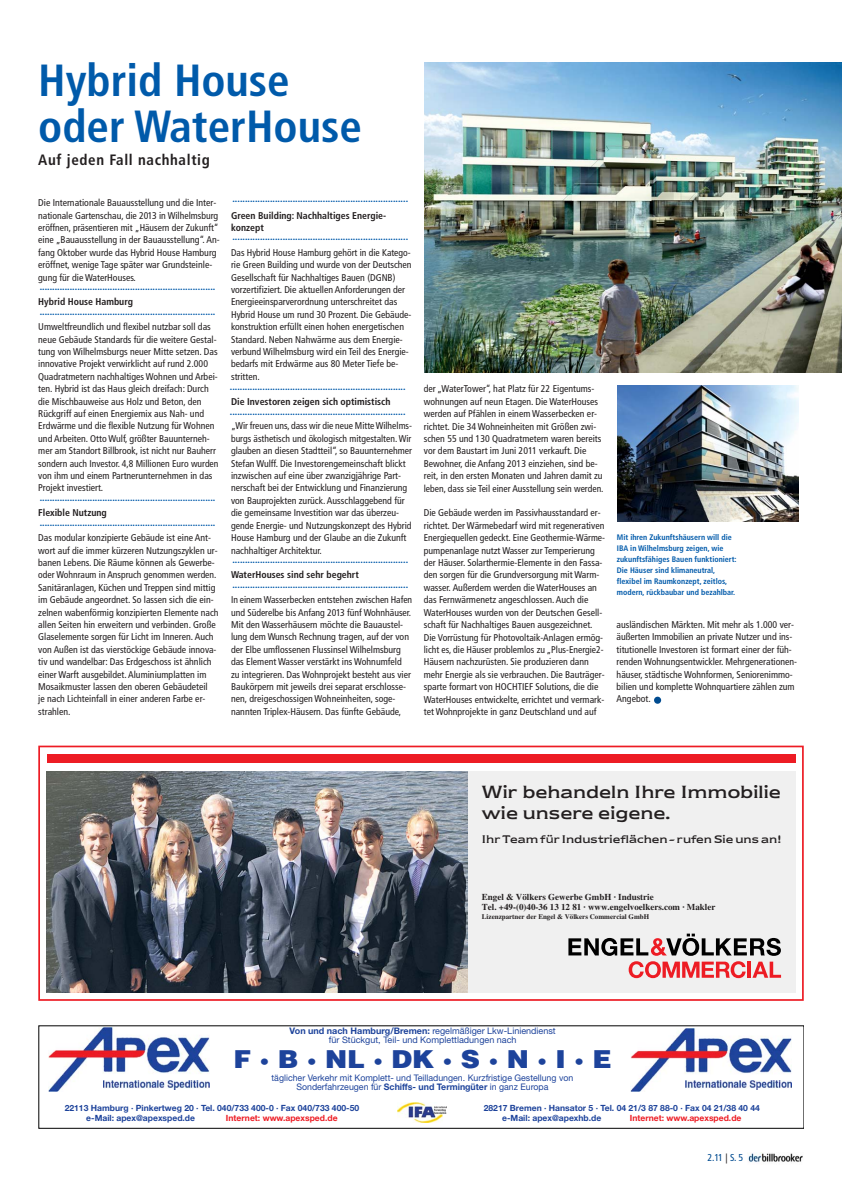
<style>
.page{position:relative;width:842px;height:1191px;background:#fff}
.page>*{position:absolute;margin:0;border:0;box-sizing:border-box;transform-origin:0 0}
.t1{font:700 condensed 45px/46px "Frutiger";color:#005aaa}
.t2{font:24.8px "Helvetica Black+IWQMWX";color:#1d439b;scale:1.07 1}
.t3{font:18.5px/21px "Newtext EFML Regular+T42+OUWGUK";color:#231f20}
.t4{font:700 condensed 15px "Frutiger";letter-spacing:.045em;color:#231f20}
.t5{font:11.6px "Newtext EFML Regular+T42+OUWGUK";color:#231f20}
.t6{font:700 10px "Corporate S";color:#005aaa}
.t7{font:condensed 10px "Frutiger";color:#004b90}
.t8{font:condensed 9.8px/12.4px "Frutiger";color:#231f20}
.t9{font:700 condensed 9.8px/12.4px "Frutiger";color:#231f20}
.t10{font:9px/8.9px "Helvetica Neue Roman+DJZXDE";color:#1d439b;text-align:center}
.t11{font:9px/10px "Times LTW1 G Bold+KMFJQI";color:#231f20}
.t12{font:8.6px/10.2px "Helvetica Neue Bold+SQPKIM";color:#1d439b}
.t13{font:8.6px "Helvetica Neue Bold+SQPKIM";color:#ed1c24}
.t14{font:700 condensed 8px/11px "Frutiger";color:#005aaa}
.t15{font:7px "Times LTW1 G Bold+KMFJQI";color:#231f20}
.s1{font-family:"Helvetica Neue Bold+SQPKIM"}
.s2{color:#231f20}
</style>
<div class="page">
<svg style="left:38px;top:1025px;width:766px;height:103px"></svg>
<div style="left:39px;top:745px;width:765px;height:255px;border:2px solid #ed1c24"></div>
<div style="left:47px;top:771px;width:748px;height:221px;background:#f0f0f0"></div>
<div style="left:47px;top:754px;width:748px;height:8px;background:#ed1c24"></div>
<img style="left:47px;top:771px;width:421px;height:221px">
<svg style="left:568px;top:933px;width:213px;height:45px"></svg>
<img style="left:748px;top:1152px;width:55px;height:10px">
<div style="left:654px;top:696px;width:7px;height:8px;background:#004b90;border-radius:50%"></div>
<img style="left:424px;top:62px;width:418px;height:310px">
<img style="left:617px;top:385px;width:181px;height:136px">
<h1 class="t1" style="left:38px;top:61px;width:325px">Hybrid House oder WaterHouse</h1>
<h3 class="t4" style="left:38px;top:154px;width:173px">Auf jeden Fall nachhaltig</h3>
<p class="t8" style="left:38px;top:197px;width:183px">Die Internationale Bauausstellung und die Inter - nationale Gartenschau, die 2013 in Wilhelmsburg eröffnen, präsentieren mit „Häusern der Zukunft“ eine „Bauausstellung in der Bauausstel lung“. An - fang Oktober wurde das Hybrid House Ham burg eröffnet, wenige Tage später war Grundstein le - gung für die WaterHouses.</p>
<p class="t9" style="left:38px;top:296px;width:96px">Hybrid House Hamburg</p>
<p class="t8" style="left:38px;top:321px;width:182px">Umweltfreundlich und flexibel nutzbar soll das neue Gebäude Standards für die weitere Gestal - tung von Wilhelmsburgs neuer Mitte setzen. Das innovative Projekt verwirklicht auf rund 2.000<br>Quadratmetern nachhaltiges Wohnen und Arbei - ten. Hybrid ist das Haus gleich dreifach: Durch die Mischbauweise aus Holz und Beton, den Rück griff auf einen Energiemix aus Nah- und Erdwärme und die flexible Nutzung für Wohnen und Arbeiten. Otto Wulf, größter Bauunterneh - mer am Standort Billbrook, ist nicht nur Bauherr sondern auch Investor. 4,8 Millionen Euro wurden von ihm und einem Partnerunternehmen in das Projekt investiert.</p>
<p class="t9" style="left:38px;top:507px;width:70px">Flexible Nutzung</p>
<p class="t8" style="left:38px;top:532px;width:182px">Das modular konzipierte Gebäude ist eine Ant - wort auf die immer kürzeren Nutzungszyklen ur - banen Lebens. Die Räume können als Gewerbe&shy;oder Wohnraum in Anspruch genommen werden.<br>Sanitäranlagen, Küchen und Treppen sind mittig im Gebäude angeordnet. So lassen sich die ein - zelnen wabenförmig konzipierten Elemente nach allen Seiten hin erweitern und verbinden. Große Glaselemente sorgen für Licht im Inneren. Auch von Außen ist das vierstöckige Gebäude innova - tiv und wandelbar: Das Erdgeschoss ist ähnlich einer Warft ausgebildet. Aluminiumplatten im Mosaikmuster lassen den oberen Gebäudeteil<br>je nach Lichteinfall in einer anderen Farbe er - strahlen.</p>
<p class="t6" style="left:40px;top:284px;width:177px">......................................................................</p>
<p class="t6" style="left:40px;top:308px;width:177px">......................................................................</p>
<p class="t6" style="left:40px;top:494px;width:177px">......................................................................</p>
<p class="t6" style="left:40px;top:519px;width:177px">......................................................................</p>
<p class="t6" style="left:232px;top:196px;width:177px">......................................................................</p>
<p class="t6" style="left:232px;top:233px;width:177px">......................................................................</p>
<p class="t9" style="left:231px;top:210px;width:157px">Green Building: Nachhaltiges Energie - konzept</p>
<p class="t8" style="left:231px;top:247px;width:182px">Das Hybrid House Hamburg gehört in die Kate go&shy;rie Green Building und wurde von der Deut schen Gesellschaft für Nachhaltiges Bauen (DGNB) vorzertifiziert. Die aktuellen Anforderungen der Energieeinsparverordnung unterschreitet das Hybrid House um rund 30 Prozent. Die Gebäude - konstruktion erfüllt einen hohen energetischen Standard. Neben Nahwärme aus dem Energie - verbund Wilhelmsburg wird ein Teil des Energie - bedarfs mit Erdwärme aus 80 Meter Tiefe be - stritten.</p>
<p class="t9" style="left:231px;top:396px;width:161px">Die Investoren zeigen sich optimistisch</p>
<p class="t8" style="left:231px;top:420px;width:183px">„Wir freuen uns, dass wir die neue Mitte Wil helms&shy;burgs ästhetisch und ökologisch mitge stal ten. Wir glauben an diesen Stadtteil“, so Bau unter neh mer Stefan Wulff. Die Investoren ge mein schaft blickt inzwischen auf eine über zwanzigjährige Part - ner schaft bei der Entwicklung und Finanzierung von Bauprojekten zurück. Ausschlaggebend für die gemeinsame Investition war das überzeu - gende Energie- und Nutzungskonzept des Hybrid House Hamburg und der Glaube an die Zukunft nachhaltiger Architektur.</p>
<p class="t9" style="left:231px;top:569px;width:129px">WaterHouses sind sehr begehrt</p>
<p class="t8" style="left:231px;top:594px;width:183px">In einem Wasserbecken entstehen zwischen Ha fen und Süderelbe bis Anfang 2013 fünf Wohnhäu ser.<br>Mit den Wasserhäusern möchte die Bauaustel - lung dem Wunsch Rechnung tragen, auf der von der Elbe umflossenen Flussinsel Wilhelmsburg das Element Wasser verstärkt ins Wohnumfeld zu integrieren. Das Wohnprojekt besteht aus vier Baukörpern mit jeweils drei separat erschlosse - nen, dreigeschossigen Wohneinheiten, soge - nann ten Triplex-Häusern. Das fünfte Gebäude,</p>
<p class="t6" style="left:230px;top:383px;width:177px">......................................................................</p>
<p class="t6" style="left:230px;top:408px;width:177px">......................................................................</p>
<p class="t6" style="left:232px;top:556px;width:177px">......................................................................</p>
<p class="t6" style="left:232px;top:581px;width:177px">......................................................................</p>
<p class="t8" style="left:424px;top:383px;width:181px">der „WaterTower“, hat Platz für 22 Eigentums - wohnungen auf neun Etagen. Die WaterHouses werden auf Pfählen in einem Wasserbecken er - richtet. Die 34 Wohneinheiten mit Größen zwi - schen 55 und 130 Quadratmetern waren bereits vor dem Baustart im Juni 2011 verkauft. Die Bewohner, die Anfang 2013 einziehen, sind be - reit, in den ersten Monaten und Jahren damit zu leben, dass sie Teil einer Ausstellung sein werden.</p>
<p class="t8" style="left:424px;top:507px;width:183px">Die Gebäude werden im Passivhausstandard er - richtet. Der Wärmebedarf wird mit regenerativen Energiequellen gedeckt. Eine Geothermie-Wär me&shy;pumpenanlage nutzt Wasser zur Temperierung der Häuser. Solarthermie-Elemente in den Fassa - den sorgen für die Grundversorgung mit Warm - wasser. Außerdem werden die WaterHouses an das Fernwärmenetz angeschlossen. Auch die WaterHouses wurden von der Deutschen Gesell - schaft für Nachhaltiges Bauen ausgezeichnet.<br>Die Vorrüstung für Photovoltaik-Anlagen ermög - licht es, die Häuser problemlos zu „Plus-Ener gie2- Häusern nachzurüsten. Sie produzieren dann mehr Energie als sie verbrauchen. Die Bauträger - sparte formart von HOCHTIEF Solutions, die die WaterHouses entwickelte, errichtet und vermark - tet Wohnprojekte in ganz Deutschland und auf</p>
<p class="t14" style="left:617px;top:532px;width:121px">Mit ihren Zukunftshäusern will die IBA in Wilhelmsburg zeigen, wie zukunftsfähiges Bauen funktioniert:<br>Die Häuser sind klimaneutral, flexibel im Raumkonzept, zeitlos, modern, rückbaubar und bezahlbar.</p>
<p class="t8" style="left:617px;top:619px;width:182px">ausländischen Märkten. Mit mehr als 1.000 ver - äußerten Immobilien an private Nutzer und ins - titutionelle Investoren ist formart einer der füh - renden Wohnungsentwickler. Mehrgeneratio nen&shy;häuser, städtische Wohnformen, Senioren immo - bilien und komplette Wohnquartiere zählen zum Angebot.</p>
<h3 class="t3" style="left:482px;top:782px;width:301px">Wir behandeln Ihre Immobilie wie unsere eigene.</h3>
<p class="t5" style="left:482px;top:835px;width:301px">Ihr Team für Industrieflächen - rufen Sie uns an!</p>
<p class="t11" style="left:482px;top:893px;width:235px">Engel &amp; Völkers Gewerbe GmbH · Industrie<br>Tel. +49-(0)40-36 13 12 81 · www.engelvoelkers.com · Makler</p>
<p class="t15" style="left:482px;top:914px;width:169px">Lizenzpartner der Engel &amp; Völkers Commercial GmbH</p>
<p class="t10" style="left:290px;top:1026px;width:268px"><span class="s1">Von und nach Hamburg/Bremen:</span> regelmäßiger Lkw-Liniendienst für Stückgut, Teil- und Komplettladungen nach</p>
<h2 class="t2" style="left:233px;top:1043px;width:355px">F·B·NL·DK·S·N·I·E</h2>
<p class="t10" style="left:272px;top:1073px;width:303px;line-height:9.2px">täglicher Verkehr mit Komplett- und Teilladungen. Kurzfristige Gestellung von<br>Sonderfahrzeugen für <span class="s1">Schiffs- und Termingüter</span> in ganz Europa</p>
<p class="t12" style="left:86px;top:1103px;width:274px;text-indent:-22px">22113 Hamburg · Pinkertweg 20 · Tel. 040/733 400-0 · Fax 040/733 400-50 e-Mail: apex@apexsped.de</p>
<p class="t13" style="left:226px;top:1114px;width:113px">Internet: www.apexsped.de</p>
<p class="t12" style="left:502px;top:1103px;width:259px;text-indent:-18px">28217 Bremen · Hansator 5 · Tel. 04 21/3 87 88-0 · Fax 04 21/38 40 44 e-Mail: apex@apexhb.de</p>
<p class="t13" style="left:630px;top:1114px;width:113px">Internet: www.apexsped.de</p>
<p class="t7" style="left:707px;top:1153px;width:37px">2.11 <span class="s2">|</span> S. 5</p>
</div>
